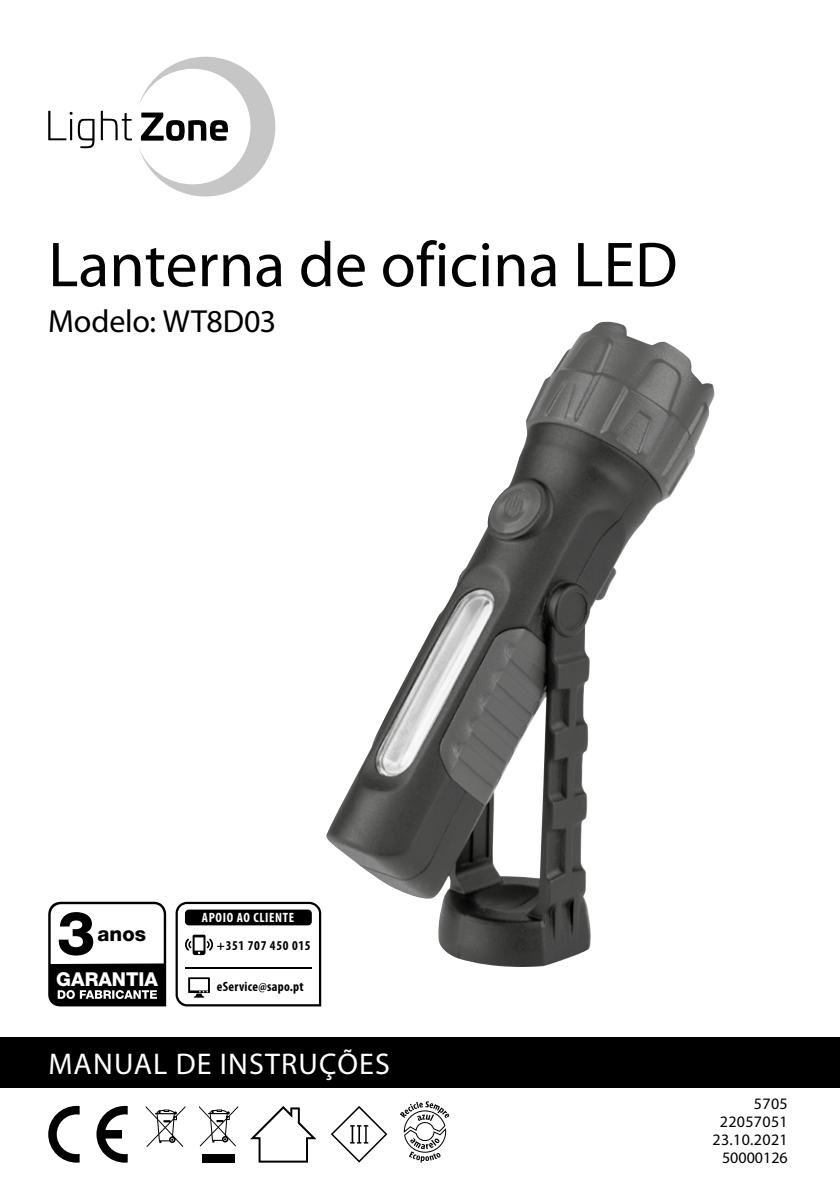
<style>
.page{position:relative;width:840px;height:1191px;background:#fff}
.page>*{position:absolute;margin:0;border:0;box-sizing:border-box;transform-origin:0 0}
.t1{font:64px "Myriad Pro";color:#000}
.t2{font:800 60.8px "Helvetica Neue LT Std";color:#000}
.t3{font:32px "Myriad Pro";letter-spacing:-.005em;color:#000}
.t4{font:30px "Myriad Pro";letter-spacing:.04em;color:#fff}
.t5{font:800 20.2px "Helvetica Neue LT Std";color:#000}
.t6{font:800 19.2px "Helvetica Neue LT Std";color:#fff}
.t7{font:16px/18px "Myriad Pro";letter-spacing:.02em;color:#000;text-align:right}
.t8{font:700 condensed 13.6px "Myriad Pro";letter-spacing:.02em;color:#000}
.t9{font:700 condensed 13.6px "Myriad Pro";letter-spacing:.05em;color:#fff}
.t10{font:700 condensed 13.6px "Myriad Pro";letter-spacing:.05em;color:#000}
</style>
<div class="page">
<div style="left:0;top:1037px;width:839px;height:51px;background:#000"></div>
<svg style="left:199px;top:1106px;width:39px;height:40px"></svg>
<div style="left:202px;top:1154px;width:33px;height:8px;background:#000"></div>
<svg style="left:96px;top:1106px;width:32px;height:56px"></svg>
<svg style="left:48px;top:1106px;width:32px;height:56px"></svg>
<svg style="left:146px;top:1106px;width:39px;height:41px"></svg>
<img style="left:326px;top:322px;width:388px;height:645px">
<svg style="left:250px;top:1106px;width:66px;height:56px"></svg>
<svg style="left:330px;top:1106px;width:57px;height:56px"></svg>
<svg style="left:400px;top:1101px;width:49px;height:61px"></svg>
<svg style="left:175px;top:901px;width:146px;height:105px"></svg>
<div style="left:185px;top:909px;width:126px;height:16px;background:#000;border-radius:4px"></div>
<svg style="left:48px;top:901px;width:118px;height:105px"></svg>
<svg style="left:48px;top:57px;width:227px;height:139px"></svg>
<h1 class="t1" style="left:48px;top:225px;width:630px">Lanterna de oficina LED</h1>
<h3 class="t3" style="left:48px;top:301px;width:229px">Modelo: WT8D03</h3>
<h2 class="t2" style="left:57px;top:897px;width:40px">3</h2>
<p class="t5" style="left:97px;top:921px;width:50px">anos</p>
<p class="t6" style="left:56px;top:967px;width:103px">GARANTIA</p>
<p class="t9" style="left:202px;top:909px;width:94px">APOIO AO CLIENTE</p>
<p class="t10" style="left:217px;top:937px;width:95px">+351 707 450 015</p>
<p class="t8" style="left:217px;top:977px;width:88px">eService@sapo.pt</p>
<h3 class="t4" style="left:48px;top:1045px;width:343px">MANUAL DE INSTRUÇÕES</h3>
<p class="t7" style="left:712px;top:1094px;width:77px">5705<br>22057051<br>23.10.2021<br>50000126</p>
</div>
